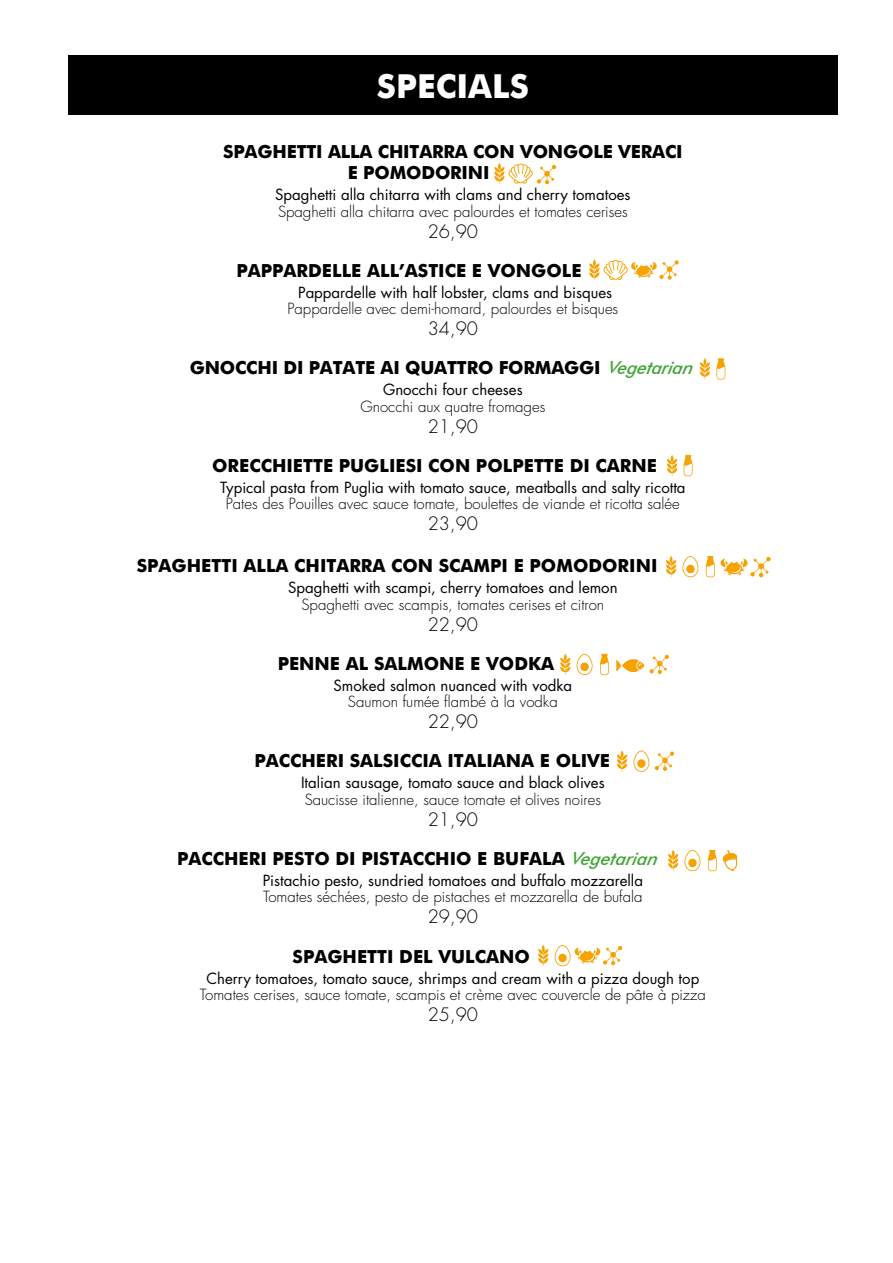
<style>
.page{position:relative;width:893px;height:1263px;background:#fff}
.page>*{position:absolute;margin:0;border:0;box-sizing:border-box;transform-origin:0 0}
.t1{font:700 33px "Futura";color:#fff}
.t2{font:700 18px/21px "Futura";color:#000}
.t3{font:300 18px "Futura Std";color:#000}
.t4{font:300 15px "Futura Std";color:#000}
.t5{font:15px "Futura Std";color:#000}
.s1{font-family:"Futura BT";font-weight:500;font-style:italic;color:#3fa535}
.s2{font-family:"Futura Std";font-weight:300;font-size:22.5px;color:#fff}
.s3{font-family:"Futura Std";font-weight:300;font-size:13.5px;color:#fff}
</style>
<div class="page">
<svg style="left:700px;top:358px;width:10px;height:21px"></svg>
<svg style="left:716px;top:358px;width:9px;height:21px"></svg>
<div style="left:68px;top:55px;width:770px;height:60px;background:#000"></div>
<svg style="left:667px;top:455px;width:10px;height:21px"></svg>
<svg style="left:684px;top:455px;width:9px;height:21px"></svg>
<svg style="left:494px;top:163px;width:62px;height:21px"></svg>
<svg style="left:589px;top:259px;width:90px;height:22px"></svg>
<svg style="left:668px;top:850px;width:10px;height:21px"></svg>
<svg style="left:684px;top:850px;width:17px;height:21px"></svg>
<div style="left:688px;top:859px;width:9px;height:8px;background:#f6a200;border-radius:50%"></div>
<svg style="left:708px;top:850px;width:9px;height:21px"></svg>
<svg style="left:723px;top:850px;width:15px;height:22px"></svg>
<svg style="left:666px;top:556px;width:10px;height:21px"></svg>
<svg style="left:682px;top:556px;width:17px;height:21px"></svg>
<div style="left:686px;top:565px;width:9px;height:8px;background:#f6a200;border-radius:50%"></div>
<svg style="left:706px;top:556px;width:65px;height:21px"></svg>
<svg style="left:538px;top:945px;width:10px;height:21px"></svg>
<svg style="left:554px;top:945px;width:68px;height:21px"></svg>
<svg style="left:560px;top:654px;width:10px;height:21px"></svg>
<svg style="left:576px;top:654px;width:17px;height:21px"></svg>
<svg style="left:580px;top:662px;width:9px;height:9px"></svg>
<svg style="left:600px;top:654px;width:9px;height:21px"></svg>
<svg style="left:616px;top:655px;width:53px;height:19px"></svg>
<svg style="left:617px;top:750px;width:10px;height:22px"></svg>
<svg style="left:633px;top:750px;width:41px;height:22px"></svg>
<h1 class="t1" style="left:377px;top:62px;width:153px">SPECIALS</h1>
<p class="t2" style="left:348px;top:140px;width:336px;text-indent:-125px">SPAGHETTI ALLA CHITARRA CON VONGOLE VERACI<br>E POMODORINI</p>
<p class="t5" style="left:275px;top:185px;width:357px">Spaghetti alla chitarra with clams and cherry tomatoes</p>
<p class="t4" style="left:278px;top:202px;width:351px">Spaghetti alla chitarra avec palourdes et tomates cerises</p>
<p class="t3" style="left:428px;top:220px;width:52px">26,90</p>
<p class="t2" style="left:236px;top:259px;width:347px">PAPPARDELLE ALL’ASTICE E VONGOLE</p>
<p class="t5" style="left:298px;top:283px;width:316px">Pappardelle with half lobster, clams and bisques</p>
<p class="t4" style="left:287px;top:300px;width:332px">Pappardelle avec demi-homard, palourdes et bisques</p>
<p class="t3" style="left:428px;top:318px;width:52px">34,90</p>
<p class="t2" style="left:190px;top:356px;width:528px">GNOCCHI DI PATATE AI QUATTRO FORMAGGI <span class="s1">Vegetarian</span><span class="s2">l</span> <span class="s3">a</span></p>
<p class="t5" style="left:383px;top:380px;width:141px">Gnocchi four cheeses</p>
<p class="t4" style="left:360px;top:397px;width:187px">Gnocchi aux quatre fromages</p>
<p class="t3" style="left:428px;top:415px;width:52px">21,90</p>
<p class="t2" style="left:212px;top:454px;width:483px">ORECCHIETTE PUGLIESI CON POLPETTE DI CARNE <span class="s3">eglat)</span></p>
<p class="t5" style="left:220px;top:478px;width:467px">Typical pasta from Puglia with tomato sauce, meatballs and salty ricotta</p>
<p class="t4" style="left:226px;top:495px;width:456px">Pates des Pouilles avec sauce tomate, boulettes de viande et ricotta salée</p>
<p class="t3" style="left:428px;top:513px;width:52px">23,90</p>
<p class="t2" style="left:137px;top:554px;width:522px">SPAGHETTI ALLA CHITARRA CON SCAMPI E POMODORINI</p>
<p class="t5" style="left:288px;top:578px;width:331px">Spaghetti with scampi, cherry tomatoes and lemon</p>
<p class="t4" style="left:301px;top:595px;width:304px">Spaghetti avec scampis, tomates cerises et citron</p>
<p class="t3" style="left:428px;top:613px;width:52px">22,90</p>
<p class="t2" style="left:278px;top:652px;width:278px">PENNE AL SALMONE E VODKA</p>
<p class="t5" style="left:334px;top:676px;width:240px">Smoked salmon nuanced with vodka</p>
<p class="t4" style="left:348px;top:693px;width:211px">Saumon fumée flambé à la vodka</p>
<p class="t3" style="left:428px;top:711px;width:52px">22,90</p>
<p class="t2" style="left:254px;top:749px;width:398px">PACCHERI SALSICCIA ITALIANA E OLIVE <span class="s3">Gfff</span></p>
<p class="t5" style="left:301px;top:773px;width:305px">Italian sausage, tomato sauce and black olives</p>
<p class="t4" style="left:305px;top:790px;width:298px">Saucisse italienne, sauce tomate et olives noires</p>
<p class="t3" style="left:428px;top:808px;width:52px">21,90</p>
<p class="t2" style="left:177px;top:847px;width:487px">PACCHERI PESTO DI PISTACCHIO E BUFALA <span class="s1">Vegetarian</span></p>
<p class="t5" style="left:263px;top:871px;width:382px">Pistachio pesto, sundried tomatoes and buffalo mozzarella</p>
<p class="t4" style="left:263px;top:888px;width:381px">Tomates séchées, pesto de pistaches et mozzarella de bufala</p>
<p class="t3" style="left:428px;top:906px;width:52px">29,90</p>
<p class="t2" style="left:293px;top:944px;width:246px">SPAGHETTI DEL VULCANO<span class="s3">e</span></p>
<p class="t5" style="left:206px;top:968px;width:494px">Cherry tomatoes, tomato sauce, shrimps and cream with a pizza dough top</p>
<p class="t4" style="left:200px;top:985px;width:507px">Tomates cerises, sauce tomate, scampis et crème avec couvercle de pâte à pizza</p>
<p class="t3" style="left:428px;top:1003px;width:52px">25,90</p>
</div>
